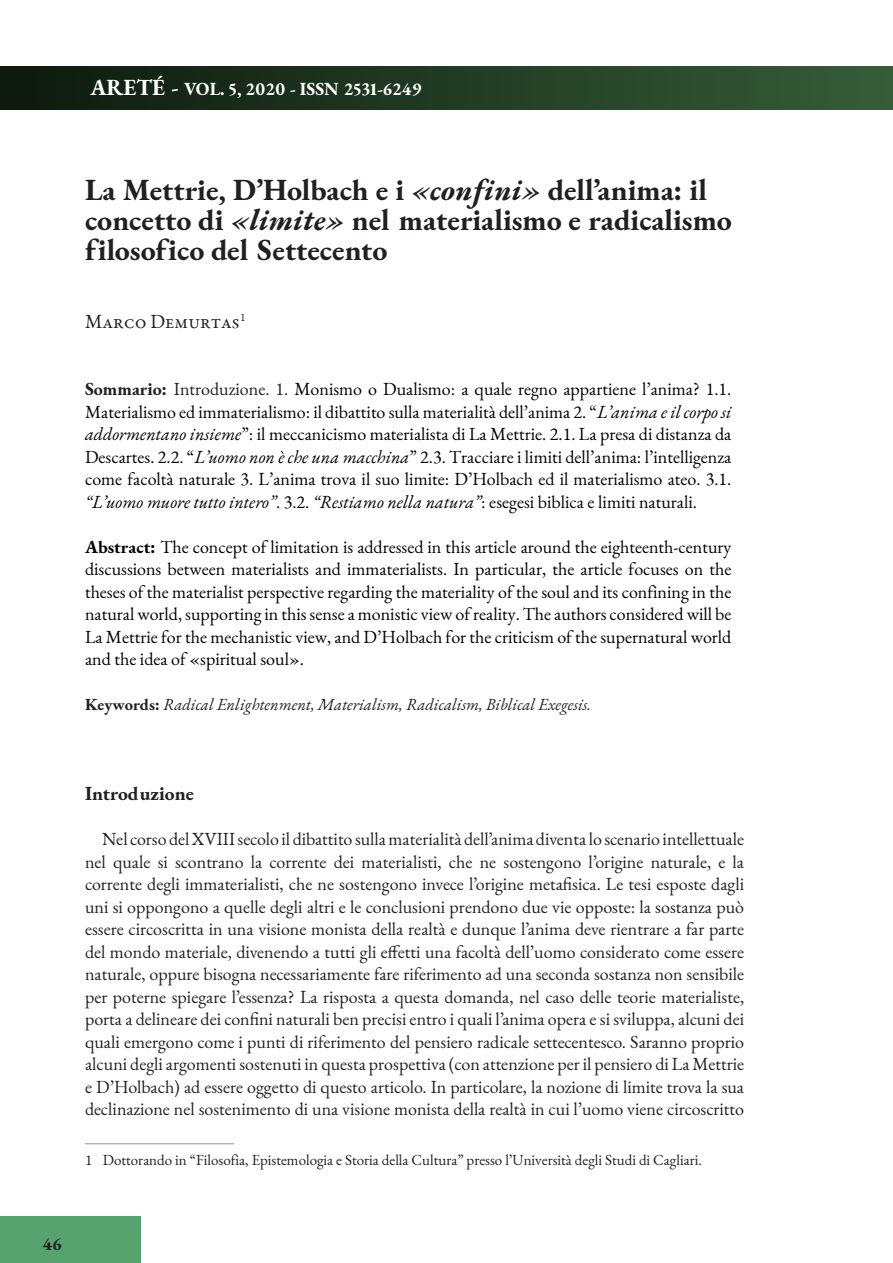
<style>
.page{position:relative;width:893px;height:1263px;background:#fff}
.page>*{position:absolute;margin:0;border:0;box-sizing:border-box;transform-origin:0 0}
.Titolo_Articolo{font:700 30px/30px "EB Garamond";color:#231f20}
.Autore{font:19.5px "EB Garamond";letter-spacing:.145em;color:#231f20}
.Titolo_paragrafo_-_s{font:700 19.5px "EB Garamond";color:#231f20}
.testo{font:18px/22.5px "EB Garamond";color:#231f20;text-align:justify}
.Sommario__Table_of_c{font:18px/22.5px "EB Garamond";color:#000;text-align:justify}
.Abstract{font:18px/22.5px "EB Garamond";color:#000;text-align:justify}
.t1{font:700 18px "EB Garamond";color:#fff}
.t2{font:700 18px "EB Garamond";color:#231f20}
.Keywords{font:italic 16.5px "EB Garamond";color:#231f20}
.Note{font:15px "EB Garamond";color:#231f20}
.s1{font-size:22.5px}
.s2{font-style:italic}
.s3{font-weight:700;color:#231f20}
.s4{color:#231f20}
.s5{font-weight:700}
.s6{font-weight:700;font-style:normal}
</style>
<div class="page">
<div style="left:0;top:1217px;width:140px;height:46px;background:#56a36f"></div>
<div style="left:0;top:67px;width:893px;height:42px;background:linear-gradient(to right,#0d190e,#365d38)"></div>
<hr style="left:85px;top:1143px;width:149px;height:1px;background:#939598">
<p class="t1" style="left:91px;top:77px;width:333px"><span class="s1">ARETÉ -</span> VOL. 5, 2020 - ISSN 2531-6249</p>
<p class="Titolo_Articolo" style="left:85px;top:175px;width:648px">La Mettrie, D’Holbach e i <span class="s2">«confini»</span> dell’anima: il concetto di <span class="s2">«limite»</span> nel materialismo e radicalismo filosofico del Settecento</p>
<p class="Autore" style="left:85px;top:308px;width:162px">Marco Demurtas<sup>1</sup></p>
<p class="Sommario__Table_of_c" style="left:85px;top:378px;width:648px"><span class="s3">Sommario:</span> <span class="s4">Introduzione. 1.</span> Monismo o Dualismo: a quale regno appartiene l’anima? 1.1.<br>Materialismo ed immaterialismo: il dibattito sulla materialità dell’anima 2. “<span class="s2">L’anima e il corpo si addormentano insieme</span>”: il meccanicismo materialista di La Mettrie. 2.1. La presa di distanza da Descartes. 2.2. “<span class="s2">L’uomo non è che una macchina</span>” 2.3. Tracciare i limiti dell’anima: l’intelligenza come facoltà naturale 3. L’anima trova il suo limite: D’Holbach ed il materialismo ateo. 3.1. <span class="s2">“L’uomo muore tutto intero”</span>. 3.2. <span class="s2">“Restiamo nella natura”</span>: esegesi biblica e limiti naturali.</p>
<p class="Abstract" style="left:85px;top:535px;width:648px"><span class="s5">Abstract:</span> The concept of limitation is addressed in this article around the eighteenth-century discussions between materialists and immaterialists. In particular, the article focuses on the theses of the materialist perspective regarding the materiality of the soul and its confining in the natural world, supporting in this sense a monistic view of reality. The authors considered will be La Mettrie for the mechanistic view, and D’Holbach for the criticism of the supernatural world and the idea of «spiritual soul».</p>
<p class="Keywords" style="left:85px;top:694px;width:507px"><span class="s6">Keywords:</span> Radical Enlightenment, Materialism, Radicalism, Biblical Exegesis.</p>
<p class="Titolo_paragrafo_-_s" style="left:85px;top:781px;width:110px">Introduzione</p>
<p class="testo" style="left:85px;top:828px;width:661px;text-indent:17px">Nel corso del XVIII secolo il dibattito sulla materialità dell’anima diventa lo scenario intellettuale nel quale si scontrano la corrente dei materialisti, che ne sostengono l’origine naturale, e la corrente degli immaterialisti, che ne sostengono invece l’origine metafisica. Le tesi esposte dagli uni si oppongono a quelle degli altri e le conclusioni prendono due vie opposte: la sostanza può essere circoscritta in una visione monista della realtà e dunque l’anima deve rientrare a far parte del mondo materiale, divenendo a tutti gli effetti una facoltà dell’uomo considerato come essere naturale, oppure bisogna necessariamente fare riferimento ad una seconda sostanza non sensibile per poterne spiegare l’essenza? La risposta a questa domanda, nel caso delle teorie materialiste, porta a delineare dei confini naturali ben precisi entro i quali l’anima opera e si sviluppa, alcuni dei quali emergono come i punti di riferimento del pensiero radicale settecentesco. Saranno proprio alcuni degli argomenti sostenuti in questa prospettiva (con attenzione per il pensiero di La Mettrie e D’Holbach) ad essere oggetto di questo articolo. In particolare, la nozione di limite trova la sua declinazione nel sostenimento di una visione monista della realtà in cui l’uomo viene circoscritto</p>
<p class="Note" style="left:85px;top:1150px;width:618px">1 Dottorando in “Filosofia, Epistemologia e Storia della Cultura” presso l’Università degli Studi di Cagliari.</p>
<p class="t2" style="left:43px;top:1232px;width:21px">46</p>
</div>
